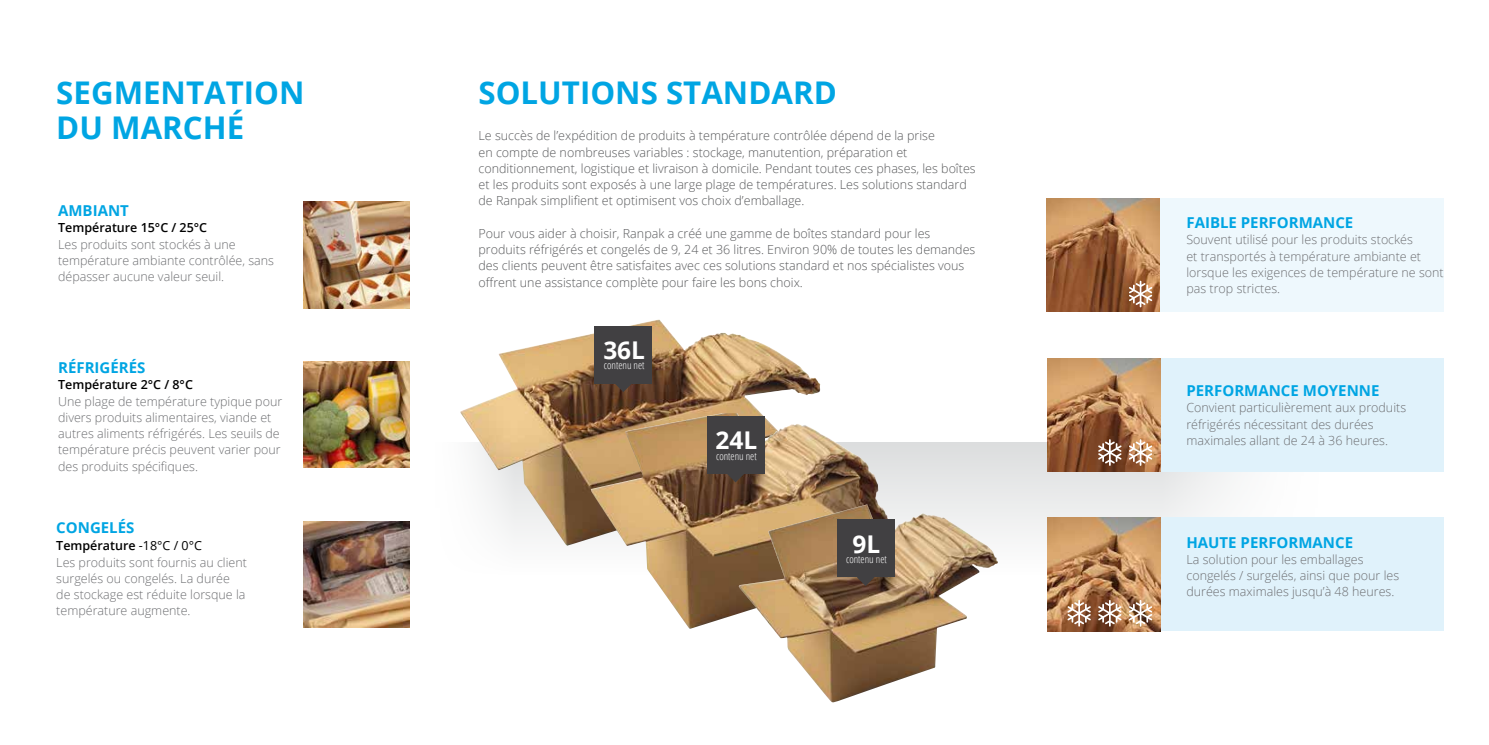
<style>
.page{position:relative;width:1489px;height:745px;background:#fff}
.page>*{position:absolute;margin:0;border:0;box-sizing:border-box;transform-origin:0 0}
.t1{font:700 31.25px/35px "Open Sans";color:#00a5e3}
.t2{font:700 24.38px "Open Sans";color:#fff}
.t3{font:700 15px "Open Sans";color:#00a5e3}
.t4{font:300 12.5px/16.2px "Open Sans";color:#6d6e71}
.t5{font:300 12.5px/16.2px "Open Sans";color:#58595b}
.t6{font:600 12.5px "Open Sans";color:#000}
.t7{font:300 condensed 10.62px "Open Sans";color:#fff}
.s1{font-weight:600;color:#000}
.s2{font-weight:400;color:#000}
</style>
<div class="page">
<svg style="left:566px;top:442px;width:773px;height:104px;fill:#eaebec"></svg>
<img style="left:460px;top:319px;width:360px;height:226px">
<img style="left:590px;top:413px;width:298px;height:215px">
<img style="left:738px;top:504px;width:260px;height:198px">
<div style="left:836px;top:519px;width:58px;height:58px;background:#414042"></div>
<svg style="left:857px;top:577px;width:17px;height:8px"></svg>
<div style="left:706px;top:415px;width:58px;height:58px;background:#414042"></div>
<div style="left:594px;top:325px;width:58px;height:58px;background:#414042"></div>
<svg style="left:727px;top:473px;width:17px;height:9px"></svg>
<svg style="left:614px;top:383px;width:18px;height:9px"></svg>
<img style="left:303px;top:361px;width:107px;height:106px">
<img style="left:303px;top:201px;width:107px;height:107px">
<img style="left:303px;top:521px;width:107px;height:106px">
<div style="left:1047px;top:198px;width:396px;height:113px;background:#eef8fd"></div>
<img style="left:1046px;top:198px;width:113px;height:113px">
<svg style="left:1128px;top:280px;width:24px;height:27px"></svg>
<div style="left:1047px;top:358px;width:396px;height:113px;background:#e0f2fb"></div>
<img style="left:1047px;top:358px;width:113px;height:113px">
<svg style="left:1128px;top:439px;width:24px;height:26px"></svg>
<svg style="left:1098px;top:439px;width:23px;height:26px"></svg>
<div style="left:1047px;top:517px;width:396px;height:113px;background:#e0f2fb"></div>
<img style="left:1047px;top:517px;width:113px;height:113px">
<svg style="left:1067px;top:599px;width:23px;height:27px"></svg>
<svg style="left:1128px;top:599px;width:24px;height:27px"></svg>
<svg style="left:1098px;top:599px;width:23px;height:27px"></svg>
<h1 class="t1" style="left:56px;top:74px;width:250px">SEGMENTATION<br>DU MARCHÉ</h1>
<p class="t3" style="left:58px;top:200px;width:72px">AMBIANT</p>
<p class="t6" style="left:58px;top:219px;width:151px">Température 15°C / 25°C</p>
<p class="t4" style="left:58px;top:235px;width:217px">Les produits sont stockés à une température ambiante contrôlée, sans dépasser aucune valeur seuil.</p>
<p class="t3" style="left:58px;top:357px;width:89px">RÉFRIGÉRÉS</p>
<p class="t6" style="left:58px;top:376px;width:136px">Température 2°C / 8°C</p>
<p class="t4" style="left:58px;top:392px;width:226px">Une plage de température typique pour divers produits alimentaires, viande et autres aliments réfrigérés. Les seuils de température précis peuvent varier pour des produits spécifiques.</p>
<p class="t3" style="left:56px;top:516px;width:80px">CONGELÉS</p>
<p class="t4" style="left:56px;top:537px;width:192px"><span class="s1">Température</span> <span class="s2">-18°C / 0°C<br></span>Les produits sont fournis au client surgelés ou congelés. La durée de stockage est réduite lorsque la température augmente.</p>
<h1 class="t1" style="left:478px;top:74px;width:360px">SOLUTIONS STANDARD</h1>
<p class="t5" style="left:478px;top:127px;width:498px">Le succès de l’expédition de produits à température contrôlée dépend de la prise<br>en compte de nombreuses variables : stockage, manutention, préparation et conditionnement, logistique et livraison à domicile. Pendant toutes ces phases, les boîtes et les produits sont exposés à une large plage de températures. Les solutions standard de Ranpak simplifient et optimisent vos choix d’emballage.</p>
<p class="t5" style="left:478px;top:225px;width:498px">Pour vous aider à choisir, Ranpak a créé une gamme de boîtes standard pour les produits réfrigérés et congelés de 9, 24 et 36 litres. Environ 90% de toutes les demandes des clients peuvent être satisfaites avec ces solutions standard et nos spécialistes vous offrent une assistance complète pour faire les bons choix.</p>
<h2 class="t2" style="left:603px;top:332px;width:43px">36L</h2>
<p class="t7" style="left:603px;top:358px;width:42px">contenu net</p>
<h2 class="t2" style="left:715px;top:422px;width:43px">24L</h2>
<p class="t7" style="left:716px;top:448px;width:42px">contenu net</p>
<h2 class="t2" style="left:852px;top:526px;width:29px">9L</h2>
<p class="t7" style="left:846px;top:552px;width:42px">contenu net</p>
<p class="t3" style="left:1186px;top:212px;width:168px">FAIBLE PERFORMANCE</p>
<p class="t4" style="left:1186px;top:231px;width:259px">Souvent utilisé pour les produits stockés<br>et transportés à température ambiante et lorsque les exigences de température ne sont pas trop strictes.</p>
<p class="t3" style="left:1186px;top:380px;width:194px">PERFORMANCE MOYENNE</p>
<p class="t4" style="left:1186px;top:399px;width:221px">Convient particulièrement aux produits réfrigérés nécessitant des durées maximales allant de 24 à 36 heures.</p>
<p class="t3" style="left:1186px;top:531px;width:168px">HAUTE PERFORMANCE</p>
<p class="t4" style="left:1186px;top:550px;width:214px">La solution pour les emballages congelés / surgelés, ainsi que pour les durées maximales jusqu’à 48 heures.</p>
</div>
